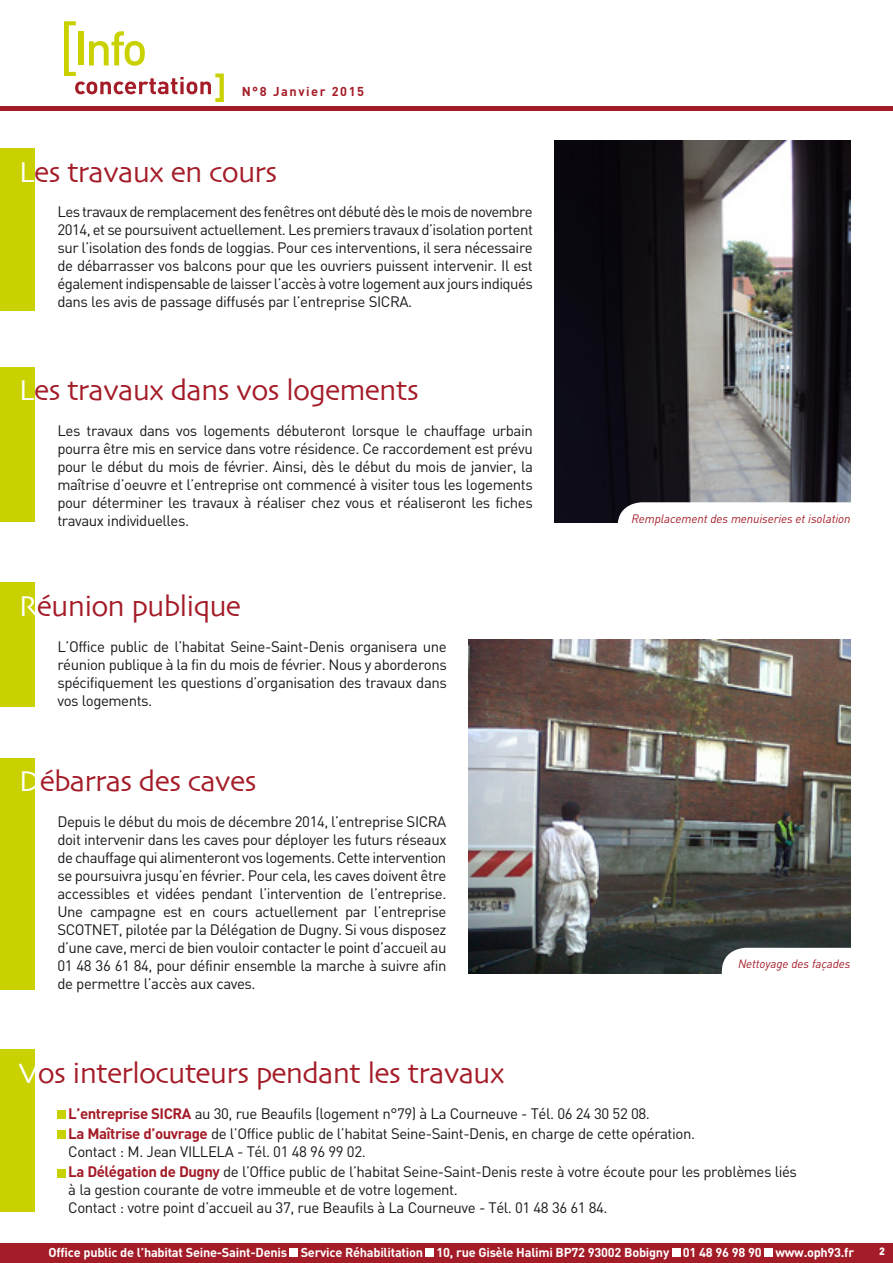
<style>
.page{position:relative;width:893px;height:1263px;background:#fff}
.page>*{position:absolute;margin:0;border:0;box-sizing:border-box;transform-origin:0 0}
.t1{font:30px "Skia";letter-spacing:-.03em;color:#a41c28}
.t2{font:15px/18px "DIN";letter-spacing:-.03em;color:#1a171c;text-align:justify}
.t3{font:700 12.75px "DIN";letter-spacing:-.02em;color:#fff}
.t4{font:700 12.75px "DIN";letter-spacing:.12em;color:#a41c28}
.t5{font:italic 12px "DIN";letter-spacing:-.01em;color:#a41c28}
.t6{font:900 10.5px "DIN";color:#fff}
.s1{color:#fff}
.s2{font-weight:700;color:#a41c28}
</style>
<div class="page">
<div style="left:0;top:1244px;width:893px;height:19px;background:#a41c28"></div>
<div style="left:0;top:106px;width:893px;height:5px;background:#a41c28"></div>
<div style="left:290px;top:1248px;width:8px;height:8px;background:#fff"></div>
<div style="left:426px;top:1248px;width:8px;height:8px;background:#fff"></div>
<div style="left:672px;top:1248px;width:8px;height:8px;background:#fff"></div>
<div style="left:765px;top:1248px;width:8px;height:8px;background:#fff"></div>
<svg style="left:64px;top:21px;width:160px;height:81px"></svg>
<div style="left:0;top:148px;width:34px;height:162px;background:#c9d200"></div>
<div style="left:0;top:367px;width:34px;height:154px;background:#c9d200"></div>
<div style="left:0;top:583px;width:34px;height:124px;background:#c9d200"></div>
<div style="left:0;top:1049px;width:34px;height:163px;background:#c9d200"></div>
<div style="left:0;top:758px;width:34px;height:231px;background:#c9d200"></div>
<div style="left:57px;top:1111px;width:9px;height:8px;background:#c9d200"></div>
<div style="left:57px;top:1131px;width:9px;height:8px;background:#c9d200"></div>
<div style="left:57px;top:1169px;width:9px;height:8px;background:#c9d200"></div>
<img style="left:554px;top:140px;width:296px;height:382px">
<img style="left:468px;top:639px;width:382px;height:334px">
<svg style="left:618px;top:502px;width:233px;height:20px"></svg>
<svg style="left:722px;top:948px;width:128px;height:25px"></svg>
<p class="t4" style="left:242px;top:83px;width:124px">N°8 Janvier 2015</p>
<h1 class="t1" style="left:19px;top:154px;width:260px"><span class="s1">L</span>es travaux en cours</h1>
<p class="t2" style="left:57px;top:202px;width:477px">Les travaux de remplacement des fenêtres ont débuté dès le mois de novembre 2014, et se poursuivent actuellement. Les premiers travaux d’isolation portent sur l’isolation des fonds de loggias. Pour ces interventions, il sera nécessaire de débarrasser vos balcons pour que les ouvriers puissent intervenir. Il est également indispensable de laisser l’accès à votre logement aux jours indiqués dans les avis de passage diffusés par l’entreprise SICRA.</p>
<h1 class="t1" style="left:19px;top:373px;width:402px"><span class="s1">L</span>es travaux dans vos logements</h1>
<p class="t2" style="left:57px;top:421px;width:477px">Les travaux dans vos logements débuteront lorsque le chauffage urbain pourra être mis en service dans votre résidence. Ce raccordement est prévu pour le début du mois de février. Ainsi, dès le début du mois de janvier, la maîtrise d’oeuvre et l’entreprise ont commencé à visiter tous les logements pour déterminer les travaux à réaliser chez vous et réaliseront les fiches travaux individuelles.</p>
<h1 class="t1" style="left:19px;top:589px;width:224px"><span class="s1">R</span>éunion publique</h1>
<p class="t2" style="left:57px;top:637px;width:391px">L’Office public de l’habitat Seine-Saint-Denis organisera une réunion publique à la fin du mois de février. Nous y aborderons spécifiquement les questions d’organisation des travaux dans vos logements.</p>
<h1 class="t1" style="left:19px;top:763px;width:239px"><span class="s1">D</span>ébarras des caves</h1>
<p class="t2" style="left:57px;top:812px;width:391px">Depuis le début du mois de décembre 2014, l’entreprise SICRA doit intervenir dans les caves pour déployer les futurs réseaux de chauffage qui alimenteront vos logements. Cette intervention se poursuivra jusqu’en février. Pour cela, les caves doivent être accessibles et vidées pendant l’intervention de l’entreprise.<br>Une campagne est en cours actuellement par l’entreprise SCOTNET, pilotée par la Délégation de Dugny. Si vous disposez d’une cave, merci de bien vouloir contacter le point d’accueil au 01 48 36 61 84, pour définir ensemble la marche à suivre afin de permettre l’accès aux caves.</p>
<h1 class="t1" style="left:19px;top:1055px;width:488px"><span class="s1">V</span>os interlocuteurs pendant les travaux</h1>
<p class="t5" style="left:632px;top:511px;width:220px">Remplacement des menuiseries et isolation</p>
<p class="t5" style="left:738px;top:956px;width:114px">Nettoyage des façades</p>
<p class="t2" style="left:68px;top:1103px;width:628px;line-height:20.1px"><span class="s2">L’entreprise SICRA</span> au 30, rue Beaufils (logement n°79) à La Courneuve - Tél. 06 24 30 52 08.<br><span class="s2">La Maîtrise d’ouvrage</span> de l’Office public de l’habitat Seine-Saint-Denis, en charge de cette opération.</p>
<p class="t2" style="left:68px;top:1141px;width:730px;line-height:20.1px">Contact : M. Jean VILLELA - Tél. 01 48 96 99 02.<br><span class="s2">La Délégation de Dugny</span> de l’Office public de l’habitat Seine-Saint-Denis reste à votre écoute pour les problèmes liés</p>
<p class="t2" style="left:68px;top:1180px;width:541px">à la gestion courante de votre immeuble et de votre logement.<br>Contact : votre point d’accueil au 37, rue Beaufils à La Courneuve - Tél. 01 48 36 61 84.</p>
<p class="t3" style="left:48px;top:1243px;width:807px">Office public de l’habitat Seine-Saint-Denis Service Réhabilitation 10, rue Gisèle Halimi BP72 93002 Bobigny 01 48 96 98 90 www.oph93.fr</p>
<p class="t6" style="left:879px;top:1244px;width:7px">2</p>
</div>
